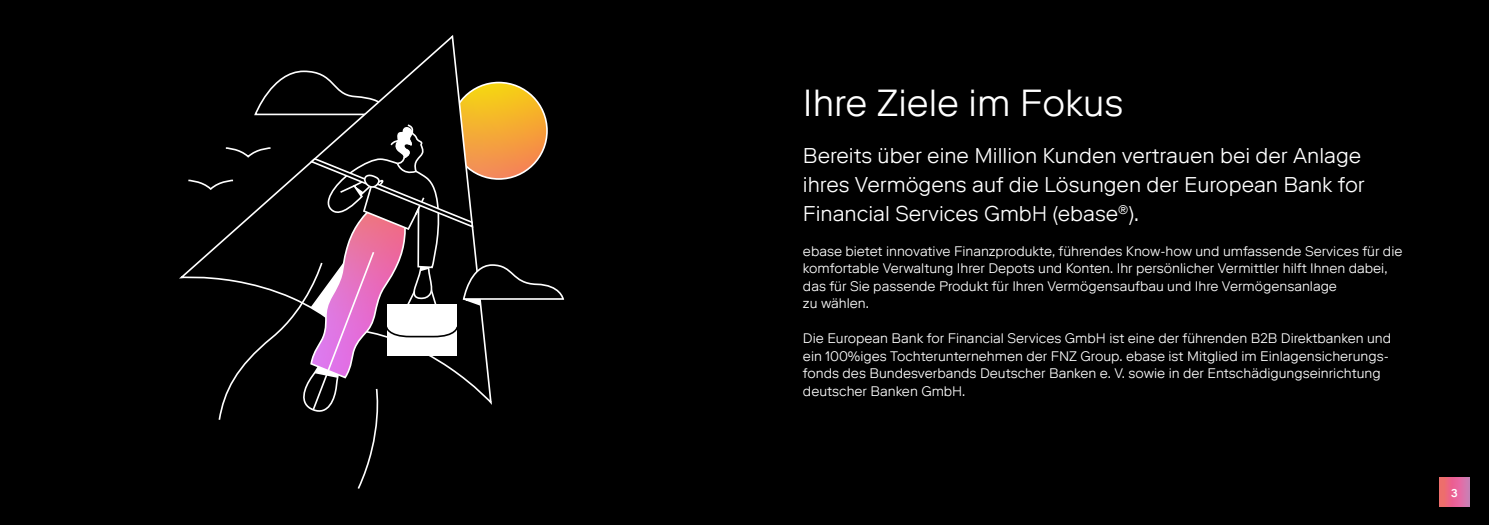
<style>
.page{position:relative;width:1489px;height:525px;background:#fff}
.page>*{position:absolute;margin:0;border:0;box-sizing:border-box;transform-origin:0 0}
.t1{font:300 37.5px "Riforma LLTT";color:#fff}
.t2{font:300 21.25px/28.8px "Riforma LLTT";color:#fff}
.t3{font:300 13.75px/17.5px "Riforma LLTT";color:#fff}
.t4{font:500 11.25px "Riforma LLTT";color:#fff}
</style>
<div class="page">
<div style="left:0;top:0;width:1488px;height:524px;background:#000"></div>
<svg style="left:450px;top:82px;width:97px;height:97px;background:#f5c02d"></svg>
<svg style="left:180px;top:35px;width:312px;height:244px"></svg>
<svg style="left:187px;top:123px;width:377px;height:366px"></svg>
<svg style="left:1439px;top:477px;width:29px;height:29px"></svg>
<h1 class="t1" style="left:803px;top:79px;width:322px">Ihre Ziele im Fokus</h1>
<h2 class="t2" style="left:803px;top:141px;width:563px">Bereits über eine Million Kunden vertrauen bei der Anlage ihres Vermögens auf die Lösungen der European Bank for<br>Financial Services GmbH (ebase<sup>®</sup>).</h2>
<p class="t3" style="left:803px;top:242px;width:601px">ebase bietet innovative Finanzprodukte, führendes Know-how und umfassende Services für die komfortable Verwaltung Ihrer Depots und Konten. Ihr persönlicher Vermittler hilft Ihnen dabei, das für Sie passende Produkt für Ihren Vermögensaufbau und Ihre Vermögensanlage<br>zu wählen.</p>
<p class="t3" style="left:803px;top:329px;width:589px">Die European Bank for Financial Services GmbH ist eine der führenden B2B Direktbanken und ein 100%iges Tochterunternehmen der FNZ Group. ebase ist Mitglied im Einlagensicherungs&shy;fonds des Bundesverbands Deutscher Banken e. V. sowie in der Entschädigungseinrichtung deutscher Banken GmbH.</p>
<p class="t4" style="left:1450px;top:485px;width:8px">3</p>
</div>
